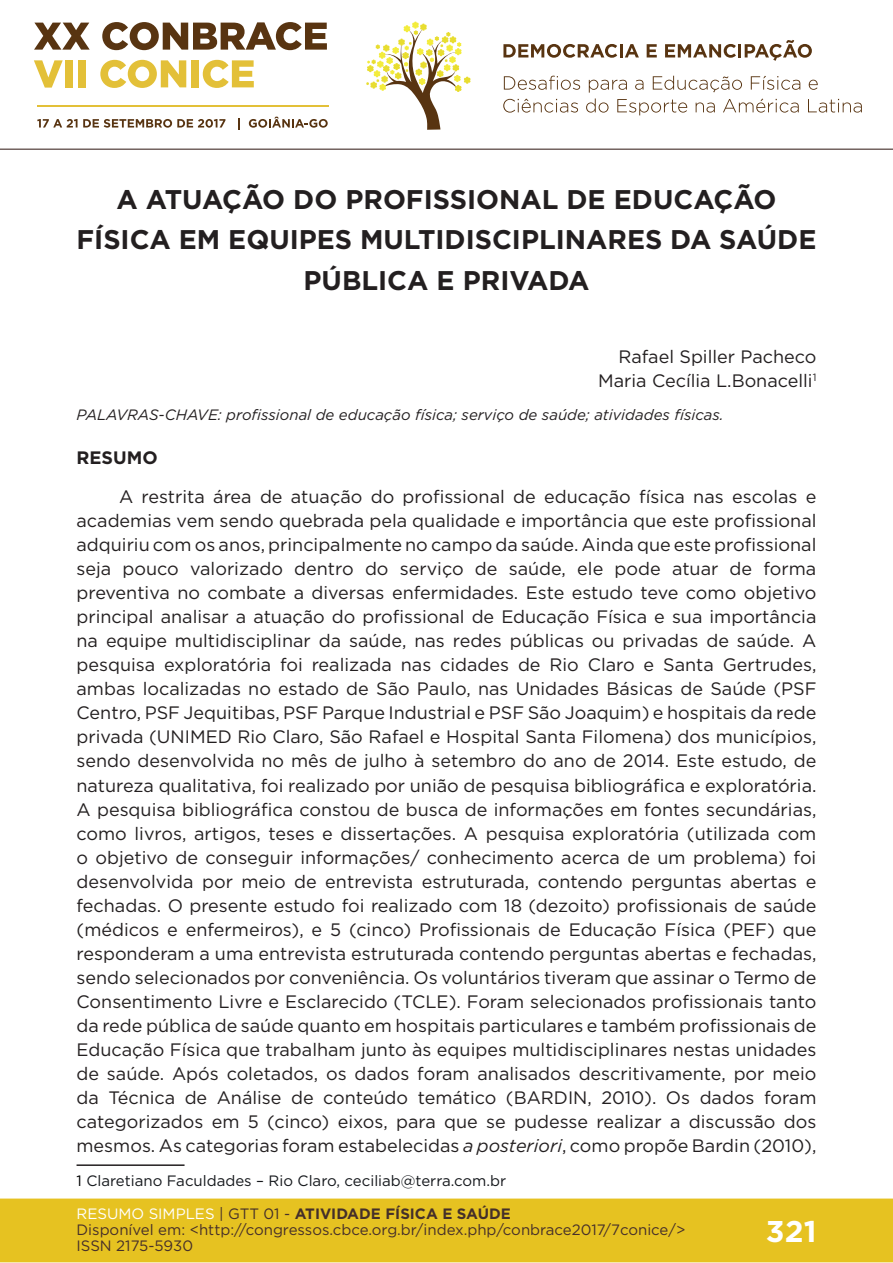
<style>
.page{position:relative;width:893px;height:1263px;background:#fff}
.page>*{position:absolute;margin:0;border:0;box-sizing:border-box;transform-origin:0 0}
.t1{font:700 30px "Gotham";color:#fff}
.t2{font:700 27px/40.5px "Gotham";color:#231f20;text-align:center}
.t3{font:18px/24px "Gotham";color:#231f20;text-align:right}
.t4{font:700 18px "Gotham";color:#231f20}
.t5{font:15px/16px "Gotham";color:#462f2a}
.t6{font:italic 15px "Gotham";color:#231f20}
.t7{font:15px "Gotham";color:#15181c}
.s1{font-style:italic}
.s2{color:#000001}
.s3{color:#fff}
.s4{color:#442f2a}
.s5{font-weight:700;color:#442f2a}
</style>
<div class="page">
<div style="left:0;top:1198px;width:893px;height:64px;background:#e6c221;border:2px solid #e6c221"></div>
<svg style="left:34px;top:23px;width:56px;height:27px"></svg>
<svg style="left:102px;top:22px;width:225px;height:28px"></svg>
<svg style="left:34px;top:60px;width:29px;height:28px"></svg>
<div style="left:65px;top:60px;width:8px;height:27px;background:#e3c038"></div>
<div style="left:78px;top:60px;width:8px;height:27px;background:#e3c038"></div>
<svg style="left:100px;top:60px;width:86px;height:28px"></svg>
<div style="left:191px;top:60px;width:8px;height:27px;background:#e3c038"></div>
<svg style="left:203px;top:60px;width:51px;height:28px"></svg>
<svg style="left:37px;top:119px;width:188px;height:9px"></svg>
<svg style="left:238px;top:118px;width:2px;height:11px"></svg>
<svg style="left:249px;top:117px;width:79px;height:11px"></svg>
<hr style="left:37px;top:105px;width:291px;height:2px;background:#e3c038">
<svg style="left:366px;top:21px;width:105px;height:109px"></svg>
<svg style="left:503px;top:44px;width:136px;height:14px"></svg>
<svg style="left:647px;top:44px;width:10px;height:13px"></svg>
<svg style="left:665px;top:40px;width:147px;height:21px"></svg>
<svg style="left:504px;top:76px;width:76px;height:14px"></svg>
<svg style="left:809px;top:80px;width:9px;height:10px"></svg>
<svg style="left:503px;top:99px;width:75px;height:14px"></svg>
<svg style="left:586px;top:76px;width:214px;height:39px"></svg>
<svg style="left:808px;top:99px;width:54px;height:14px"></svg>
<hr style="left:0;top:149px;width:893px;height:1px;background:#442f2a">
<hr style="left:77px;top:1164px;width:108px;height:2px;background:#231f20">
<h2 class="t2" style="left:77px;top:179px;width:741px">A ATUAÇÃO DO PROFISSIONAL DE EDUCAÇÃO<br>FÍSICA EM EQUIPES MULTIDISCIPLINARES DA SAÚDE<br>PÚBLICA E PRIVADA</h2>
<p class="t3" style="left:598px;top:344px;width:220px">Rafael Spiller Pacheco<br>Maria Cecília L.Bonacelli<sup>1</sup></p>
<p class="t6" style="left:77px;top:405px;width:649px">PALAVRAS-CHAVE: profissional de educação física; serviço de saúde; atividades físicas.</p>
<p class="t4" style="left:77px;top:445px;width:83px">RESUMO</p>
<p class="t3" style="left:77px;top:484px;width:741px;text-align:justify;text-indent:43px">A restrita área de atuação do profissional de educação física nas escolas e academias vem sendo quebrada pela qualidade e importância que este profissional adquiriu com os anos, principalmente no campo da saúde. Ainda que este profissional seja pouco valorizado dentro do serviço de saúde, ele pode atuar de forma preventiva no combate a diversas enfermidades. Este estudo teve como objetivo principal analisar a atuação do profissional de Educação Física e sua importância na equipe multidisciplinar da saúde, nas redes públicas ou privadas de saúde. A pesquisa exploratória foi realizada nas cidades de Rio Claro e Santa Gertrudes, ambas localizadas no estado de São Paulo, nas Unidades Básicas de Saúde (PSF Centro, PSF Jequitibas, PSF Parque Industrial e PSF São Joaquim) e hospitais da rede privada (UNIMED Rio Claro, São Rafael e Hospital Santa Filomena) dos municípios, sendo desenvolvida no mês de julho à setembro do ano de 2014. Este estudo, de natureza qualitativa, foi realizado por união de pesquisa bibliográfica e exploratória.<br>A pesquisa bibliográfica constou de busca de informações em fontes secundárias, como livros, artigos, teses e dissertações. A pesquisa exploratória (utilizada com o objetivo de conseguir informações/ conhecimento acerca de um problema) foi desenvolvida por meio de entrevista estruturada, contendo perguntas abertas e fechadas. O presente estudo foi realizado com 18 (dezoito) profissionais de saúde (médicos e enfermeiros), e 5 (cinco) Profissionais de Educação Física (PEF) que responderam a uma entrevista estruturada contendo perguntas abertas e fechadas, sendo selecionados por conveniência. Os voluntários tiveram que assinar o Termo de Consentimento Livre e Esclarecido (TCLE). Foram selecionados profissionais tanto da rede pública de saúde quanto em hospitais particulares e também profissionais de Educação Física que trabalham junto às equipes multidisciplinares nestas unidades de saúde. Após coletados, os dados foram analisados descritivamente, por meio da Técnica de Análise de conteúdo temático (BARDIN, 2010). Os dados foram categorizados em 5 (cinco) eixos, para que se pudesse realizar a discussão dos mesmos. As categorias foram estabelecidas <span class="s1">a posteriori</span>, como propõe Bardin (2010),</p>
<p class="t7" style="left:77px;top:1171px;width:431px"><span class="s2">1</span> Claretiano Faculdades – Rio Claro, ceciliab@terra.com.br</p>
<p class="t5" style="left:77px;top:1205px;width:610px"><span class="s3">RESUMO SIMPLES</span> <span class="s4">| GTT 01 -</span> <span class="s5">ATIVIDADE FÍSICA E SAÚDE<br></span>Disponível em: &lt;http://congressos.cbce.org.br/index.php/conbrace2017/7conice/&gt;<br>ISSN 2175-5930</p>
<h1 class="t1" style="left:766px;top:1212px;width:52px">321</h1>
</div>
